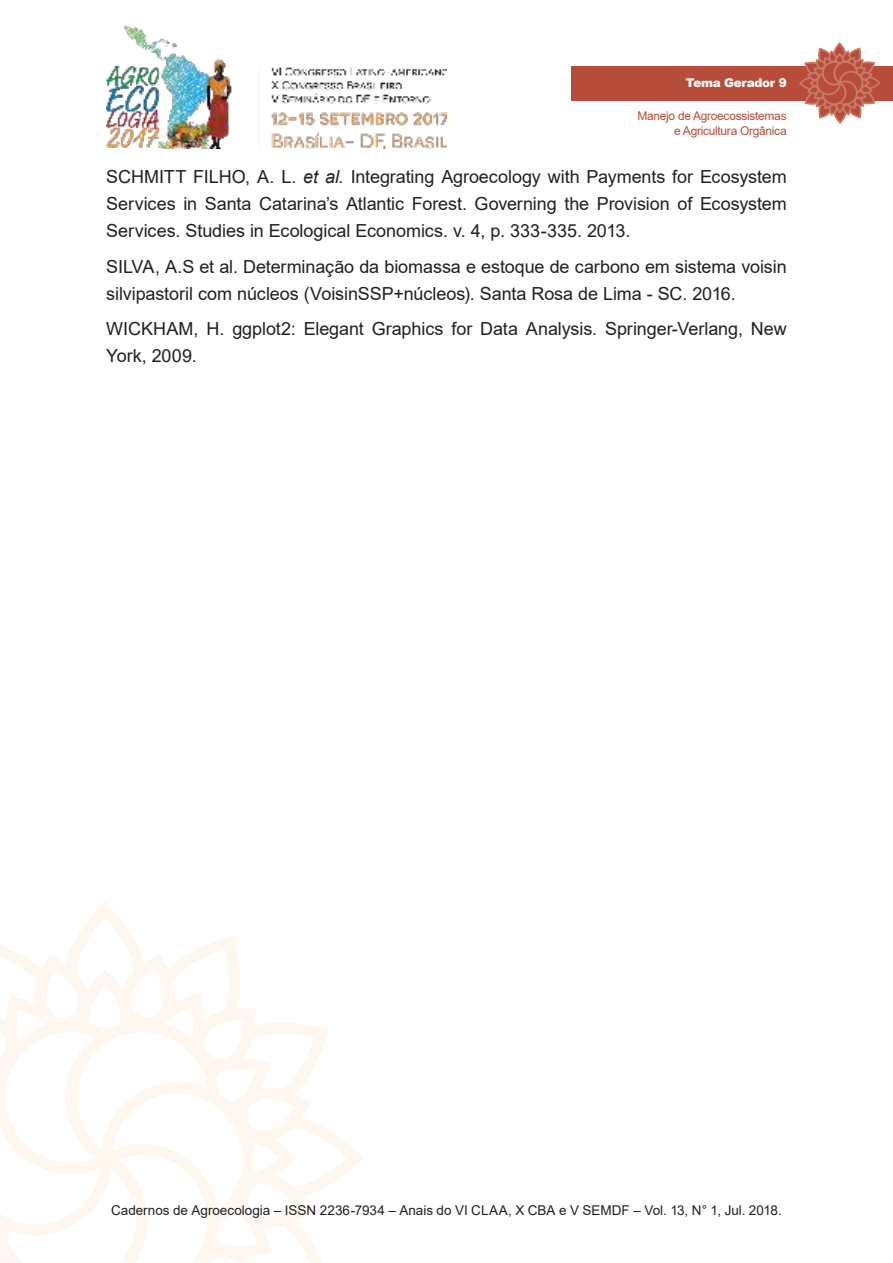
<style>
.page{position:relative;width:893px;height:1263px;background:#fff}
.page>*{position:absolute;margin:0;border:0;box-sizing:border-box;transform-origin:0 0}
.t1{font:18px/27px "Arial";letter-spacing:-.005em;color:#221f1f}
.t2{font:13.5px "Arial";color:#221f1f}
.t3{font:12px/14.4px "Arial";letter-spacing:-.025em;color:#b84c3b;text-align:right}
.t4{font:900 12px "Arial";letter-spacing:-.025em;color:#fff}
.s1{font-style:italic}
</style>
<div class="page">
<img style="left:106px;top:25px;width:340px;height:124px">
<svg style="left:0;top:910px;width:363px;height:353px"></svg>
<div style="left:571px;top:66px;width:322px;height:34px;background:#b84c3b"></div>
<svg style="left:798px;top:43px;width:83px;height:81px"></svg>
<p class="t4" style="left:686px;top:76px;width:102px">Tema Gerador 9</p>
<p class="t3" style="left:637px;top:110px;width:151px">Manejo de Agroecossistemas e Agricultura Orgânica</p>
<p class="t1" style="left:106px;top:165px;width:682px;text-align:justify">SCHMITT FILHO, A. L. <span class="s1">et al.</span> Integrating Agroecology with Payments for Ecosystem Services in Santa Catarina’s Atlantic Forest. Governing the Provision of Ecosystem Services. Studies in Ecological Economics. v. 4, p. 333-335. 2013.</p>
<p class="t1" style="left:106px;top:255px;width:682px">SILVA, A.S et al. Determinação da biomassa e estoque de carbono em sistema voisin silvipastoril com núcleos (VoisinSSP+núcleos). Santa Rosa de Lima - SC. 2016.</p>
<p class="t1" style="left:106px;top:317px;width:682px">WICKHAM, H. ggplot2: Elegant Graphics for Data Analysis. Springer-Verlang, New<br>York, 2009.</p>
<p class="t2" style="left:111px;top:1205px;width:672px">Cadernos de Agroecologia – ISSN 2236-7934 – Anais do VI CLAA, X CBA e V SEMDF – Vol. 13, N° 1, Jul. 2018.</p>
</div>
